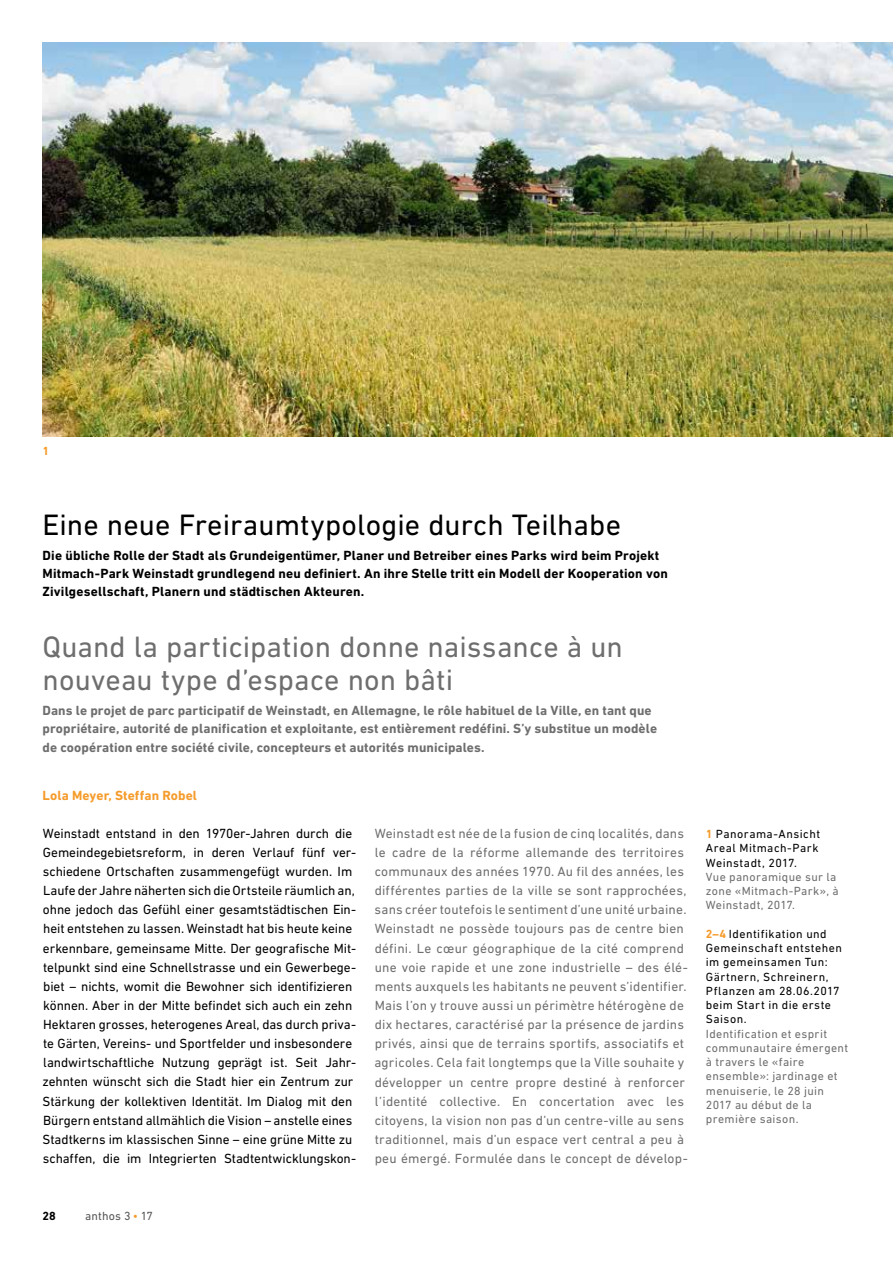
<style>
.page{position:relative;width:893px;height:1263px;background:#fff}
.page>*{position:absolute;margin:0;border:0;box-sizing:border-box;transform-origin:0 0}
.t1{font:30px/33px "DIN Next LT Pro";letter-spacing:.005em;color:#6e6e6e}
.t2{font:30px "DIN Next LT Pro";letter-spacing:.005em;color:#000}
.t3{font:13.5px/19.2px "DIN Next LT Pro";letter-spacing:-.005em;color:#000}
.t4{font:13.5px/19.2px "DIN Next LT Pro";letter-spacing:.015em;color:#6e6e6e}
.t5{font:700 13.5px/18.6px "DIN Next LT Pro";letter-spacing:.01em;color:#6e6e6e}
.t6{font:700 13.5px/18px "DIN Next LT Pro";letter-spacing:.015em;color:#000}
.t7{font:700 13.5px "DIN Next LT Pro";letter-spacing:.01em;color:#f59b2b}
.t8{font:12px/14.2px "DIN Next LT Pro";letter-spacing:.03em;color:#6e6e6e}
.t9{font:12px/14.2px "DIN Next LT Pro";letter-spacing:.04em;color:#000}
.t10{font:12px "DIN Next LT Pro";letter-spacing:.01em;color:#565655}
.t11{font:700 12px "DIN Next LT Pro";color:#000}
.t12{font:700 12px "DIN Next LT Pro";color:#f59b2b}
.s1{color:#f59b2b}
.s2{font-weight:700;color:#f59b2b}
</style>
<div class="page">
<img style="left:43px;top:43px;width:850px;height:393px">
<p class="t12" style="left:43px;top:444px;width:8px">1</p>
<h1 class="t2" style="left:43px;top:508px;width:580px">Eine neue Freiraumtypologie durch Teilhabe</h1>
<p class="t6" style="left:43px;top:546px;width:627px">Die übliche Rolle der Stadt als Grundeigentümer, Planer und Betreiber eines Parks wird beim Projekt<br>Mitmach-Park Weinstadt grundlegend neu definiert. An ihre Stelle tritt ein Modell der Kooperation von<br>Zivilgesellschaft, Planern und städtischen Akteuren.</p>
<h1 class="t1" style="left:43px;top:630px;width:582px">Quand la participation donne naissance à un nouveau type d’espace non bâti</h1>
<p class="t5" style="left:43px;top:701px;width:616px">Dans le projet de parc participatif de Weinstadt, en Allemagne, le rôle habituel de la Ville, en tant que propriétaire, autorité de planification et exploitante, est entièrement redéfini. S’y substitue un modèle de coopération entre société civile, concepteurs et autorités municipales.</p>
<p class="t7" style="left:43px;top:787px;width:156px">Lola Meyer, Steffan Robel</p>
<p class="t4" style="left:374px;top:823px;width:315px">Weinstadt est née de la fusion de cinq localités, dans le cadre de la réforme allemande des territoires communaux des années 1970. Au fil des années, les différentes parties de la ville se sont rapprochées, sans créer toutefois le sentiment d’une unité urbaine.<br>Weinstadt ne possède toujours pas de centre bien défini. Le cœur géographique de la cité comprend une voie rapide et une zone industrielle – des élé&shy;ments auxquels les habitants ne peuvent s’identifier.<br>Mais l’on y trouve aussi un périmètre hétérogène de dix hectares, caractérisé par la présence de jardins privés, ainsi que de terrains sportifs, associatifs et agricoles. Cela fait longtemps que la Ville souhaite y développer un centre propre destiné à renforcer l’identité collective. En concertation avec les citoyens, la vision non pas d’un centre-ville au sens traditionnel, mais d’un espace vert central a peu à peu émergé. Formulée dans le concept de dévelop-</p>
<p class="t3" style="left:43px;top:823px;width:315px">Weinstadt entstand in den 1970er-Jahren durch die Gemeindegebietsreform, in deren Verlauf fünf ver&shy;schiedene Ortschaften zusammengefügt wurden. Im Laufe der Jahre näherten sich die Ortsteile räumlich an, ohne jedoch das Gefühl einer gesamtstädtischen Ein&shy;heit entstehen zu lassen. Weinstadt hat bis heute keine erkennbare, gemeinsame Mitte. Der geografische Mit&shy;telpunkt sind eine Schnellstrasse und ein Gewerbege&shy;biet – nichts, womit die Bewohner sich identifizieren können. Aber in der Mitte befindet sich auch ein zehn Hektaren grosses, heterogenes Areal, das durch priva&shy;te Gärten, Vereins- und Sportfelder und insbesondere landwirtschaftliche Nutzung geprägt ist. Seit Jahr&shy;zehnten wünscht sich die Stadt hier ein Zentrum zur Stärkung der kollektiven Identität. Im Dialog mit den Bürgern entstand allmählich die Vision – anstelle eines Stadtkerns im klassischen Sinne – eine grüne Mitte zu schaffen, die im Integrierten Stadtentwicklungskon-</p>
<p class="t11" style="left:43px;top:1209px;width:15px">28</p>
<p class="t10" style="left:85px;top:1209px;width:69px">anthos 3 <span class="s1">•</span> 17</p>
<p class="t9" style="left:706px;top:827px;width:116px"><span class="s2">1</span> Panorama-Ansicht<br>Areal Mitmach-Park<br>Weinstadt, 2017.</p>
<p class="t8" style="left:706px;top:870px;width:134px">Vue panoramique sur la zone «Mitmach-Park», à<br>Weinstadt, 2017.</p>
<p class="t9" style="left:706px;top:927px;width:138px"><span class="s2">2–4</span> Identifikation und<br>Gemeinschaft entstehen im gemeinsamen Tun:<br>Gärtnern, Schreinern,<br>Pflanzen am 28.06.2017 beim Start in die erste<br>Saison.</p>
<p class="t8" style="left:706px;top:1026px;width:144px">Identification et esprit communautaire émergent à travers le «faire ensemble»: jardinage et menuiserie, le 28 juin<br>2017 au début de la première saison.</p>
</div>
